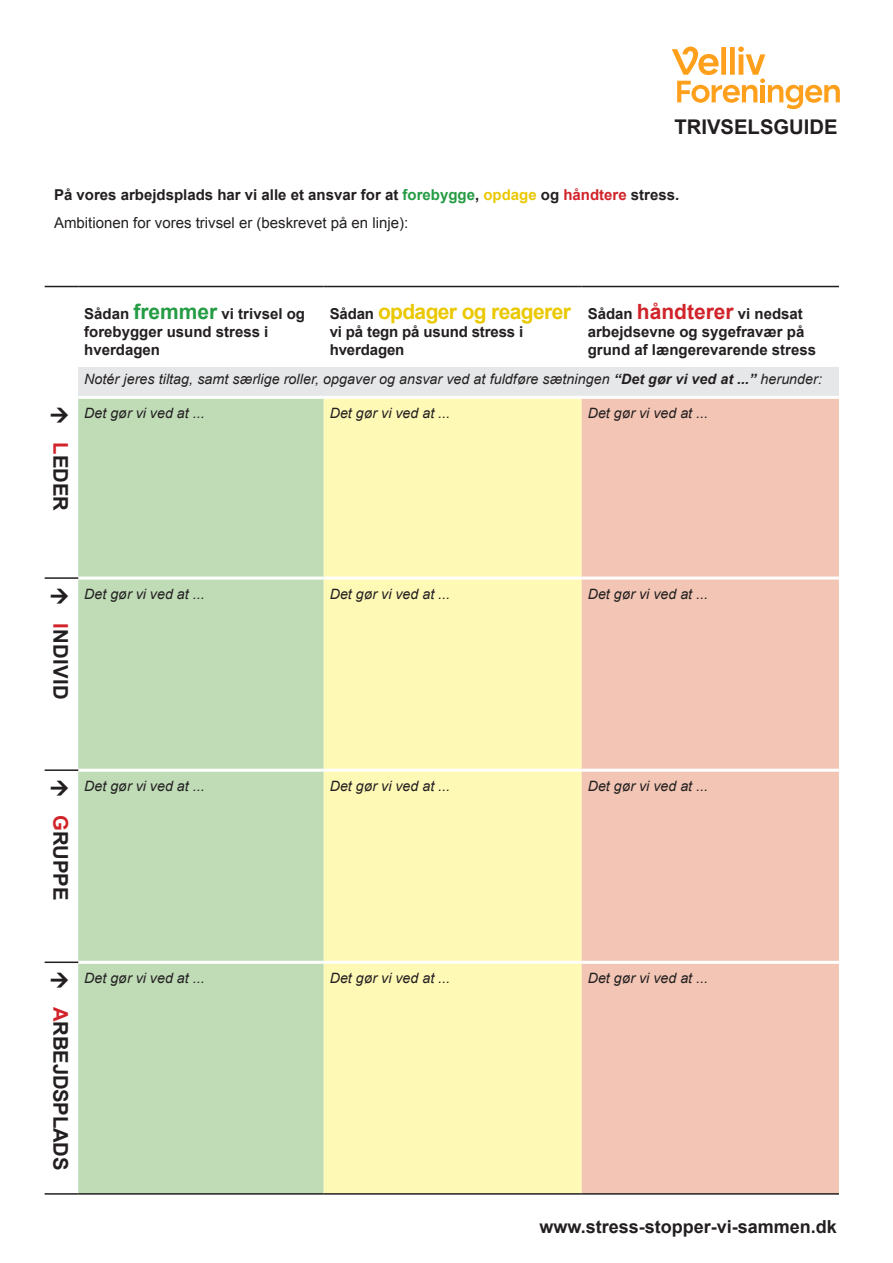
<style>
.page{position:relative;width:893px;height:1263px;background:#fff}
.page>*{position:absolute;margin:0;border:0;box-sizing:border-box;transform-origin:0 0}
.t1{font:700 21px "Arial";letter-spacing:-.03em;color:#eac802}
.t2{font:700 20.25px "Arial";color:#231f20}
.t3{font:700 20.25px "Arial";letter-spacing:.02em;color:#231f20}
.t4{font:700 18px "Arial";color:#231f20}
.t5{font:700 15px/18px "Arial";color:#231f20}
.t6{font:15px "Arial";color:#231f20}
.t7{font:italic 14.25px "Arial";color:#231f20}
.s1{color:#259c44}
.s2{color:#eac802}
.s3{color:#d1232a}
.s4{font-size:21px;color:#d1232a}
.s5{font-weight:700}
.s6{font-size:21px;color:#259c44}
.s7{font-size:15px;color:#231f20}
</style>
<div class="page">
<div style="left:78px;top:368px;width:761px;height:29px;background:#e6e7e9"></div>
<div style="left:78px;top:399px;width:246px;height:794px;background:#bfdcb7"></div>
<div style="left:324px;top:399px;width:258px;height:794px;background:#fff9b6"></div>
<div style="left:582px;top:399px;width:257px;height:794px;background:#f2c5b4"></div>
<hr style="left:78px;top:396px;width:246px;height:3px;background:#fff">
<hr style="left:324px;top:396px;width:258px;height:3px;background:#fff">
<hr style="left:582px;top:396px;width:257px;height:3px;background:#fff">
<hr style="left:78px;top:577px;width:246px;height:3px;background:#fff">
<hr style="left:324px;top:577px;width:258px;height:3px;background:#fff">
<hr style="left:582px;top:577px;width:257px;height:3px;background:#fff">
<hr style="left:45px;top:286px;width:33px;height:1px;background:#231f20">
<hr style="left:78px;top:286px;width:246px;height:1px;background:#231f20">
<hr style="left:324px;top:286px;width:258px;height:1px;background:#231f20">
<hr style="left:582px;top:286px;width:257px;height:1px;background:#231f20">
<hr style="left:78px;top:769px;width:246px;height:3px;background:#fff">
<hr style="left:78px;top:961px;width:246px;height:3px;background:#fff">
<hr style="left:324px;top:769px;width:258px;height:3px;background:#fff">
<hr style="left:324px;top:961px;width:258px;height:3px;background:#fff">
<hr style="left:582px;top:769px;width:257px;height:3px;background:#fff">
<hr style="left:582px;top:961px;width:257px;height:3px;background:#fff">
<hr style="left:45px;top:1193px;width:33px;height:2px;background:#231f20">
<hr style="left:78px;top:1193px;width:246px;height:2px;background:#231f20">
<hr style="left:324px;top:1193px;width:258px;height:2px;background:#231f20">
<hr style="left:582px;top:1193px;width:257px;height:2px;background:#231f20">
<hr style="left:45px;top:577px;width:33px;height:2px;background:#231f20">
<hr style="left:45px;top:769px;width:33px;height:2px;background:#231f20">
<hr style="left:45px;top:961px;width:33px;height:2px;background:#231f20">
<svg style="left:672px;top:47px;width:168px;height:62px"></svg>
<p class="t2" style="left:674px;top:114px;width:165px">TRIVSELSGUIDE</p>
<p class="t5" style="left:54px;top:186px;width:627px">På vores arbejdsplads har vi alle et ansvar for at <span class="s1">forebygge</span>, <span class="s2">opdage</span> og <span class="s3">håndtere</span> stress.</p>
<p class="t6" style="left:54px;top:213px;width:356px">Ambitionen for vores trivsel er (beskrevet på en linje):</p>
<p class="t5" style="left:588px;top:305px;width:230px">Sådan <span class="s4">håndterer</span> vi nedsat arbejdsevne og sygefravær på grund af længerevarende stress</p>
<p class="t7" style="left:84px;top:370px;width:739px">Notér jeres tiltag, samt særlige roller, opgaver og ansvar ved at fuldføre sætningen <span class="s5">“Det gør vi ved at ...”</span> herunder:</p>
<p class="t5" style="left:84px;top:305px;width:222px">Sådan <span class="s6">fremmer</span> vi trivsel og forebygger usund stress i hverdagen</p>
<p class="t1" style="left:330px;top:298px;width:243px"><span class="s7">Sådan</span> opdager og reagerer</p>
<p class="t5" style="left:330px;top:323px;width:195px">vi på tegn på usund stress i hverdagen</p>
<p class="t2" style="left:74px;top:442px;width:70px;rotate:90deg"><span class="s3">L</span>EDER</p>
<p class="t7" style="left:84px;top:404px;width:122px">Det gør vi ved at ...</p>
<p class="t7" style="left:330px;top:404px;width:122px">Det gør vi ved at ...</p>
<p class="t7" style="left:588px;top:404px;width:122px">Det gør vi ved at ...</p>
<p class="t3" style="left:74px;top:623px;width:78px;rotate:90deg"><span class="s3">I</span>NDIVID</p>
<p class="t7" style="left:84px;top:585px;width:122px">Det gør vi ved at ...</p>
<p class="t7" style="left:330px;top:585px;width:122px">Det gør vi ved at ...</p>
<p class="t7" style="left:588px;top:585px;width:122px">Det gør vi ved at ...</p>
<p class="t2" style="left:74px;top:815px;width:87px;rotate:90deg"><span class="s3">G</span>RUPPE</p>
<p class="t7" style="left:84px;top:777px;width:122px">Det gør vi ved at ...</p>
<p class="t7" style="left:330px;top:777px;width:122px">Det gør vi ved at ...</p>
<p class="t7" style="left:588px;top:777px;width:122px">Det gør vi ved at ...</p>
<p class="t2" style="left:74px;top:1007px;width:165px;rotate:90deg"><span class="s3">A</span>RBEJDSPLADS</p>
<p class="t7" style="left:84px;top:969px;width:122px">Det gør vi ved at ...</p>
<p class="t7" style="left:330px;top:969px;width:122px">Det gør vi ved at ...</p>
<p class="t7" style="left:588px;top:969px;width:122px">Det gør vi ved at ...</p>
<p class="t4" style="left:539px;top:1214px;width:299px">www.stress-stopper-vi-sammen.dk</p>
</div>
